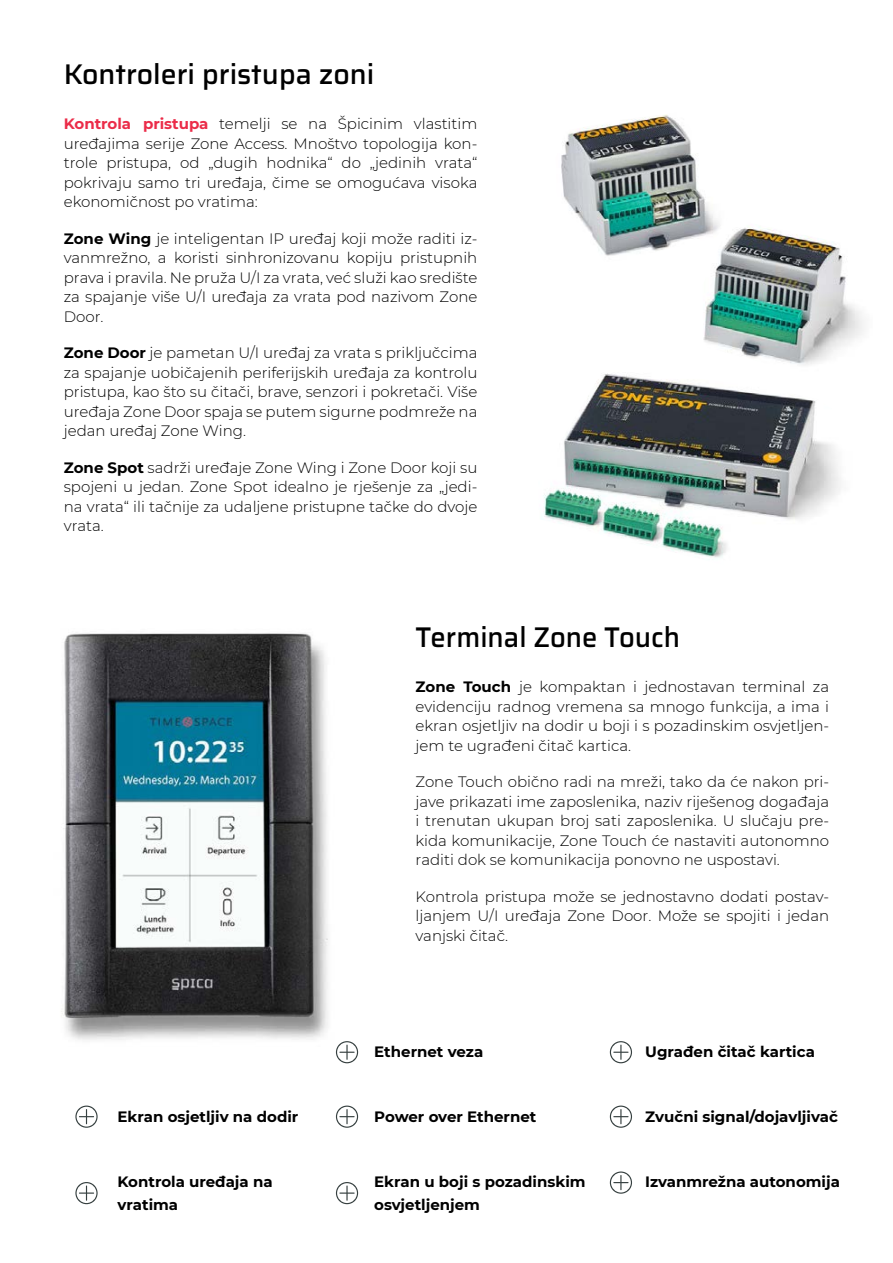
<style>
.page{position:relative;width:893px;height:1263px;background:#fff}
.page>*{position:absolute;margin:0;border:0;box-sizing:border-box;transform-origin:0 0}
.t1{font:500 28.5px "Saira";color:#000}
.t2{font:500 28.5px "Saira";color:#000;scale:.96 1}
.t3{font:300 15px/19.5px "Montserrat";color:#000;text-align:justify}
.t4{font:700 15px/22.5px "Montserrat";color:#000}
.s1{font-weight:700;color:#eb2c49}
.s2{font-weight:700}
</style>
<div class="page">
<img style="left:61px;top:633px;width:298px;height:431px">
<img style="left:542px;top:373px;width:299px;height:185px">
<img style="left:703px;top:226px;width:161px;height:139px">
<img style="left:561px;top:114px;width:169px;height:150px">
<hr style="left:892px;top:1091px;width:1px;height:172px;background:#f4f4f4">
<svg style="left:610px;top:1041px;width:22px;height:22px"></svg>
<svg style="left:336px;top:1041px;width:22px;height:22px"></svg>
<svg style="left:610px;top:1105px;width:22px;height:23px"></svg>
<svg style="left:336px;top:1105px;width:22px;height:23px"></svg>
<svg style="left:75px;top:1105px;width:23px;height:23px"></svg>
<svg style="left:610px;top:1171px;width:22px;height:23px"></svg>
<svg style="left:336px;top:1182px;width:22px;height:22px"></svg>
<svg style="left:75px;top:1182px;width:23px;height:22px"></svg>
<h1 class="t1" style="left:64px;top:53px;width:312px">Kontroleri pristupa zoni</h1>
<p class="t3" style="left:64px;top:114px;width:415px"><span class="s1">Kontrola pristupa</span> temelji se na Špicinim vlastitim uređajima serije Zone Access. Mnoštvo topologija kon&shy;trole pristupa, od „dugih hodnika“ do „jedinih vrata“ pokrivaju samo tri uređaja, čime se omogućava visoka ekonomičnost po vratima:</p>
<p class="t3" style="left:64px;top:228px;width:415px"><span class="s2">Zone Wing</span> je inteligentan IP uređaj koji može raditi iz&shy;vanmrežno, a koristi sinhronizovanu kopiju pristupnih prava i pravila. Ne pruža U/I za vrata, već služi kao središte za spajanje više U/I uređaja za vrata pod nazivom Zone Door.</p>
<p class="t3" style="left:64px;top:343px;width:415px"><span class="s2">Zone Door</span> je pametan U/I uređaj za vrata s priključcima za spajanje uobičajenih periferijskih uređaja za kontrolu pristupa, kao što su čitači, brave, senzori i pokretači. Više uređaja Zone Door spaja se putem sigurne podmreže na jedan uređaj Zone Wing.</p>
<p class="t3" style="left:64px;top:457px;width:415px"><span class="s2">Zone Spot</span> sadrži uređaje Zone Wing i Zone Door koji su spojeni u jedan. Zone Spot idealno je rješenje za „jedi&shy;na vrata“ ili tačnije za udaljene pristupne tačke do dvoje vrata.</p>
<h1 class="t2" style="left:416px;top:616px;width:277px">Terminal Zone Touch</h1>
<p class="t3" style="left:416px;top:677px;width:415px"><span class="s2">Zone Touch</span> je kompaktan i jednostavan terminal za evidenciju radnog vremena sa mnogo funkcija, a ima i ekran osjetljiv na dodir u boji i s pozadinskim osvjetljen&shy;jem te ugrađeni čitač kartica.</p>
<p class="t3" style="left:416px;top:772px;width:415px">Zone Touch obično radi na mreži, tako da će nakon pri&shy;jave prikazati ime zaposlenika, naziv riješenog događaja i trenutan ukupan broj sati zaposlenika. U slučaju pre&shy;kida komunikacije, Zone Touch će nastaviti autonomno raditi dok se komunikacija ponovno ne uspostavi.</p>
<p class="t3" style="left:416px;top:886px;width:415px">Kontrola pristupa može se jednostavno dodati postav&shy;ljanjem U/I uređaja Zone Door. Može se spojiti i jedan vanjski čitač.</p>
<p class="t4" style="left:118px;top:1105px;width:182px">Ekran osjetljiv na dodir</p>
<p class="t4" style="left:118px;top:1170px;width:157px">Kontrola uređaja na vratima</p>
<p class="t4" style="left:374px;top:1040px;width:111px">Ethernet veza</p>
<p class="t4" style="left:645px;top:1040px;width:171px">Ugrađen čitač kartica</p>
<p class="t4" style="left:374px;top:1105px;width:164px">Power over Ethernet</p>
<p class="t4" style="left:645px;top:1105px;width:194px">Zvučni signal/dojavljivač</p>
<p class="t4" style="left:374px;top:1170px;width:213px">Ekran u boji s pozadinskim osvjetljenjem</p>
<p class="t4" style="left:645px;top:1170px;width:196px">Izvanmrežna autonomija</p>
</div>
